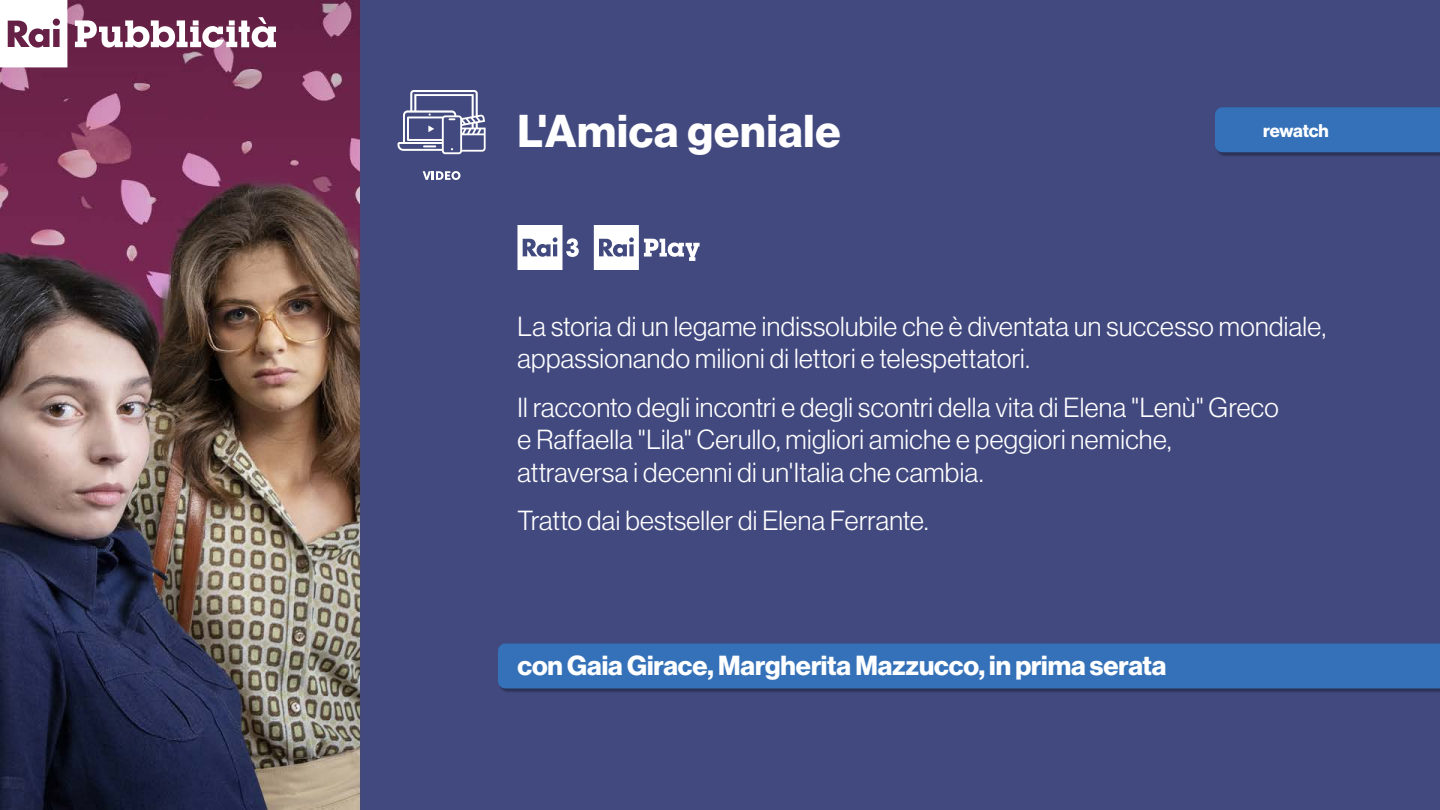
<style>
.page{position:relative;width:1440px;height:810px;background:#fff}
.page>*{position:absolute;margin:0;border:0;box-sizing:border-box;transform-origin:0 0}
.t1{font:45px "N Haas Grotesk DS Pro 75 Bd";letter-spacing:.02em;color:#fff}
.t2{font:27px/32.4px "N Haas Grotesk DS Pro 45 Lt";letter-spacing:.015em;color:#fff}
.t3{font:27px "N Haas Grotesk DS Pro 75 Bd";letter-spacing:-.005em;color:#fff}
.t4{font:18px "N Haas Grotesk DS Pro 75 Bd";letter-spacing:-.015em;color:#fff}
</style>
<div class="page">
<img style="left:0;top:0;width:1440px;height:810px">
<svg style="left:0;top:0;width:67px;height:67px"></svg>
<div style="left:35px;top:34px;width:8px;height:8px;background:#fff;border-radius:50%"></div>
<svg style="left:75px;top:17px;width:201px;height:31px"></svg>
<div style="left:1216px;top:108px;width:224px;height:49px;background:#000;opacity:.35"></div>
<div style="left:1215px;top:107px;width:225px;height:45px;background:#3471b8"></div>
<svg style="left:423px;top:171px;width:37px;height:9px"></svg>
<svg style="left:398px;top:90px;width:88px;height:64px"></svg>
<svg style="left:594px;top:225px;width:106px;height:45px"></svg>
<svg style="left:518px;top:225px;width:61px;height:45px"></svg>
<div style="left:499px;top:645px;width:941px;height:48px;background:#000;opacity:.35"></div>
<div style="left:498px;top:644px;width:942px;height:44px;background:#3471b8"></div>
<h1 class="t1" style="left:518px;top:105px;width:325px">L'Amica geniale</h1>
<p class="t4" style="left:1263px;top:120px;width:67px">rewatch</p>
<p class="t2" style="left:518px;top:310px;width:810px">La storia di un legame indissolubile che è diventata un successo mondiale, appassionando milioni di lettori e telespettatori.</p>
<p class="t2" style="left:518px;top:391px;width:763px">Il racconto degli incontri e degli scontri della vita di Elena "Lenù" Greco e Raffaella "Lila" Cerullo, migliori amiche e peggiori nemiche, attraversa i decenni di un'Italia che cambia.</p>
<p class="t2" style="left:518px;top:505px;width:413px">Tratto dai bestseller di Elena Ferrante.</p>
<p class="t3" style="left:518px;top:650px;width:650px">con Gaia Girace, Margherita Mazzucco, in prima serata</p>
</div>
